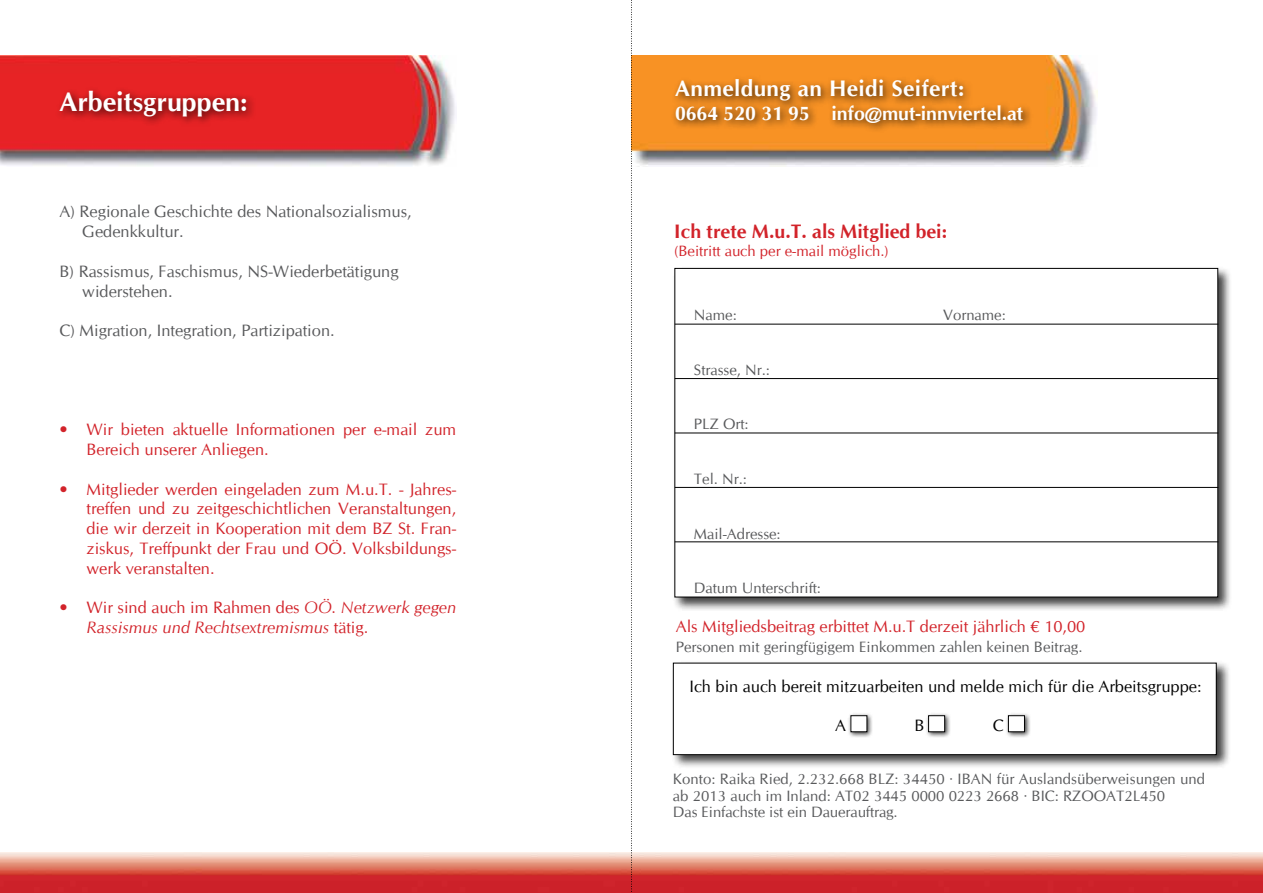
<style>
.page{position:relative;width:1263px;height:893px;background:#fff}
.page>*{position:absolute;margin:0;border:0;box-sizing:border-box;transform-origin:0 0}
.t1{font:700 27px "CG Omega";color:#fff}
.t2{font:700 22.5px "CG Omega";letter-spacing:.02em;color:#fff}
.t3{font:700 19.5px "CG Omega";color:#fff}
.t4{font:700 19.5px "CG Omega";color:#d2232a}
.t5{font:16.5px/19.8px "CG Omega";color:#d2232a}
.t6{font:16.5px/19.8px "CG Omega";color:#58595b}
.t7{font:italic 16.5px/19.8px "CG Omega";color:#d2232a}
.t8{font:16.5px "CG Omega";color:#000}
.t9{font:15px/16.5px "CG Omega";color:#58595b}
.t10{font:15px "CG Omega";color:#d2232a}
.s1{font-style:normal}
</style>
<div class="page">
<img style="left:0;top:55px;width:455px;height:111px">
<div style="left:56px;top:86px;width:201px;height:41px;background:#000;opacity:.75"></div>
<img style="left:0;top:852px;width:1263px;height:41px">
<img style="left:632px;top:55px;width:465px;height:111px">
<div style="left:671px;top:75px;width:362px;height:59px;background:#000;opacity:.75"></div>
<div style="left:672px;top:266px;width:560px;height:345px;background:#000;opacity:.75"></div>
<div style="left:675px;top:268px;width:543px;height:329px;background:#fff"></div>
<div style="left:671px;top:660px;width:560px;height:109px;background:#000;opacity:.75"></div>
<div style="left:673px;top:663px;width:543px;height:92px;background:#fff"></div>
<div style="left:673px;top:663px;width:543px;height:92px;border:1px solid #000"></div>
<hr style="left:675px;top:324px;width:543px;height:1px;background:#000">
<hr style="left:675px;top:378px;width:543px;height:1px;background:#000">
<hr style="left:675px;top:433px;width:543px;height:1px;background:#000">
<hr style="left:675px;top:487px;width:543px;height:1px;background:#000">
<hr style="left:675px;top:541px;width:543px;height:1px;background:#000">
<svg style="left:631px;top:0;width:1px;height:893px"></svg>
<div style="left:847px;top:712px;width:26px;height:26px;background:#000;opacity:.75"></div>
<div style="left:851px;top:716px;width:16px;height:16px;background:#fff"></div>
<div style="left:925px;top:712px;width:26px;height:26px;background:#000;opacity:.75"></div>
<div style="left:928px;top:716px;width:17px;height:16px;background:#fff"></div>
<div style="left:928px;top:715px;width:17px;height:17px;border:1px solid #000"></div>
<div style="left:1005px;top:712px;width:26px;height:26px;background:#000;opacity:.75"></div>
<div style="left:1008px;top:716px;width:16px;height:16px;background:#fff"></div>
<div style="left:1008px;top:715px;width:17px;height:17px;border:1px solid #000"></div>
<h1 class="t1" style="left:60px;top:84px;width:190px">Arbeitsgruppen:</h1>
<p class="t6" style="left:82px;top:202px;width:331px;text-indent:-23px">A) Regionale Geschichte des Nationalsozialismus,<br>Gedenkkultur.</p>
<p class="t6" style="left:82px;top:261px;width:318px;text-indent:-23px">B) Rassismus, Faschismus, NS-Wiederbetätigung widerstehen.</p>
<p class="t6" style="left:60px;top:321px;width:277px">C) Migration, Integration, Partizipation.</p>
<p class="t5" style="left:87px;top:420px;width:371px;text-indent:-27px">• Wir bieten aktuelle Informationen per e-mail zum<br>Bereich unserer Anliegen.</p>
<p class="t5" style="left:87px;top:479px;width:371px;text-align:justify;text-indent:-27px">• Mitglieder werden eingeladen zum M.u.T. - Jahres&shy;treffen und zu zeitgeschichtlichen Veranstaltungen, die wir derzeit in Kooperation mit dem BZ St. Fran&shy;ziskus, Treffpunkt der Frau und OÖ. Volksbildungs&shy;werk veranstalten.</p>
<p class="t7" style="left:87px;top:598px;width:371px;text-indent:-27px"><span class="s1">• Wir sind auch im Rahmen des</span> OÖ. Netzwerk gegen<br>Rassismus und Rechtsextremismus <span class="s1">tätig.</span></p>
<h2 class="t2" style="left:675px;top:75px;width:291px">Anmeldung an Heidi Seifert:</h2>
<p class="t3" style="left:675px;top:101px;width:350px">0664 520 31 95 info@mut-innviertel.at</p>
<p class="t4" style="left:674px;top:219px;width:274px">Ich trete M.u.T. als Mitglied bei:</p>
<p class="t10" style="left:674px;top:242px;width:216px">(Beitritt auch per e-mail möglich.)</p>
<p class="t9" style="left:694px;top:307px;width:44px">Name:</p>
<p class="t9" style="left:943px;top:307px;width:64px">Vorname:</p>
<p class="t9" style="left:694px;top:362px;width:78px">Strasse, Nr.:</p>
<p class="t9" style="left:694px;top:416px;width:56px">PLZ Ort:</p>
<p class="t9" style="left:694px;top:471px;width:55px">Tel. Nr.:</p>
<p class="t9" style="left:694px;top:525px;width:88px">Mail-Adresse:</p>
<p class="t9" style="left:694px;top:580px;width:129px">Datum Unterschrift:</p>
<p class="t5" style="left:676px;top:617px;width:411px">Als Mitgliedsbeitrag erbittet M.u.T derzeit jährlich € 10,00</p>
<p class="t9" style="left:676px;top:639px;width:408px">Personen mit geringfügigem Einkommen zahlen keinen Beitrag.</p>
<p class="t8" style="left:689px;top:676px;width:514px">Ich bin auch bereit mitzuarbeiten und melde mich für die Arbeitsgruppe:</p>
<p class="t8" style="left:835px;top:716px;width:12px">A</p>
<p class="t8" style="left:914px;top:716px;width:12px">B</p>
<p class="t8" style="left:993px;top:716px;width:12px">C</p>
<p class="t9" style="left:673px;top:771px;width:534px">Konto: Raika Ried, 2.232.668 BLZ: 34450 · IBAN für Auslandsüberweisungen und ab 2013 auch im Inland: AT02 3445 0000 0223 2668 · BIC: RZOOAT2L450<br>Das Einfachste ist ein Dauerauftrag.</p>
</div>
